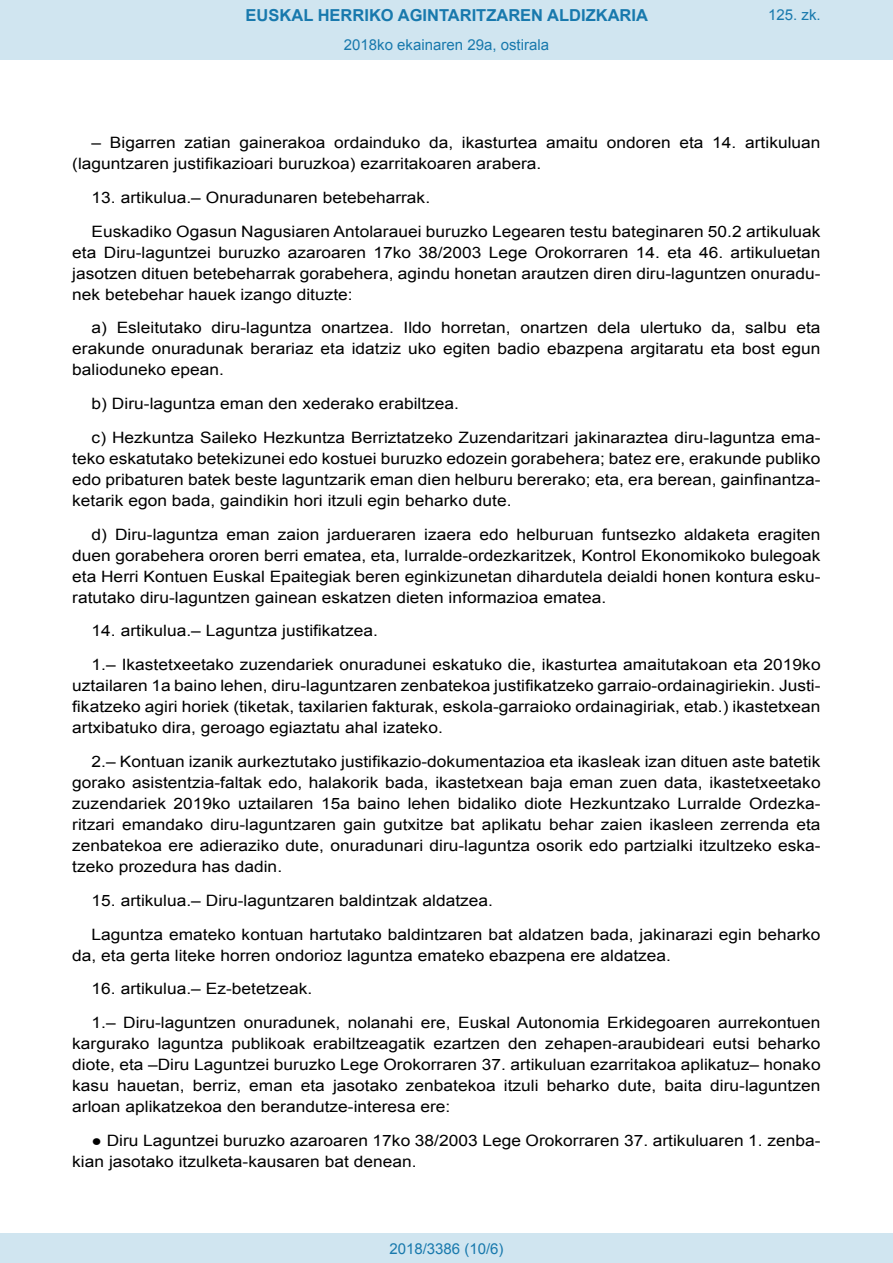
<style>
.page{position:relative;width:893px;height:1263px;background:#fff}
.page>*{position:absolute;margin:0;border:0;box-sizing:border-box;transform-origin:0 0}
.t1{font:700 16.5px "Arial";color:#1879ad}
.BOPVDetalle{font:15.6px/21px "Arial";color:#000;text-align:justify;scale:1.11 1}
.Paginacion_Centro{font:15px "Arial";color:#1879ad}
</style>
<div class="page">
<div style="left:0;top:0;width:893px;height:60px;background:#d0e5f0"></div>
<div style="left:0;top:1233px;width:893px;height:30px;background:#d0e5f0"></div>
<p class="t1" style="left:246px;top:4px;width:404px">EUSKAL HERRIKO AGINTARITZAREN ALDIZKARIA</p>
<p class="Paginacion_Centro" style="left:344px;top:35px;width:207px">2018ko ekainaren 29a, ostirala</p>
<p class="Paginacion_Centro" style="left:768px;top:5px;width:54px">125. zk.</p>
<p class="BOPVDetalle" style="left:72px;top:132px;width:676px;text-indent:19px">– Bigarren zatian gainerakoa ordainduko da, ikasturtea amaitu ondoren eta 14. artikuluan (laguntzaren justifikazioari buruzkoa) ezarritakoaren arabera.</p>
<p class="BOPVDetalle" style="left:92px;top:187px;width:306px">13. artikulua.– Onuradunaren betebeharrak.</p>
<p class="BOPVDetalle" style="left:72px;top:221px;width:676px;text-indent:19px">Euskadiko Ogasun Nagusiaren Antolarauei buruzko Legearen testu bateginaren 50.2 artikuluak eta Diru-laguntzei buruzko azaroaren 17ko 38/2003 Lege Orokorraren 14. eta 46. artikuluetan jasotzen dituen betebeharrak gorabehera, agindu honetan arautzen diren diru-laguntzen onuradu&shy;nek betebehar hauek izango dituzte:</p>
<p class="BOPVDetalle" style="left:72px;top:318px;width:676px;text-indent:19px">a) Esleitutako diru-laguntza onartzea. Ildo horretan, onartzen dela ulertuko da, salbu eta erakunde onuradunak berariaz eta idatziz uko egiten badio ebazpena argitaratu eta bost egun balioduneko epean.</p>
<p class="BOPVDetalle" style="left:92px;top:393px;width:333px">b) Diru-laguntza eman den xederako erabiltzea.</p>
<p class="BOPVDetalle" style="left:72px;top:427px;width:676px;text-indent:19px">c) Hezkuntza Saileko Hezkuntza Berriztatzeko Zuzendaritzari jakinaraztea diru-laguntza ema&shy;teko eskatutako betekizunei edo kostuei buruzko edozein gorabehera; batez ere, erakunde publiko edo pribaturen batek beste laguntzarik eman dien helburu bererako; eta, era berean, gainfinantza&shy;ketarik egon bada, gaindikin hori itzuli egin beharko dute.</p>
<p class="BOPVDetalle" style="left:72px;top:524px;width:676px;text-indent:19px">d) Diru-laguntza eman zaion jardueraren izaera edo helburuan funtsezko aldaketa eragiten duen gorabehera ororen berri ematea, eta, lurralde-ordezkaritzek, Kontrol Ekonomikoko bulegoak eta Herri Kontuen Euskal Epaitegiak beren eginkizunetan dihardutela deialdi honen kontura esku&shy;ratutako diru-laguntzen gainean eskatzen dieten informazioa ematea.</p>
<p class="BOPVDetalle" style="left:92px;top:621px;width:259px">14. artikulua.– Laguntza justifikatzea.</p>
<p class="BOPVDetalle" style="left:72px;top:654px;width:676px;text-indent:19px">1.– Ikastetxeetako zuzendariek onuradunei eskatuko die, ikasturtea amaitutakoan eta 2019ko uztailaren 1a baino lehen, diru-laguntzaren zenbatekoa justifikatzeko garraio-ordainagiriekin. Justi&shy;fikatzeko agiri horiek (tiketak, taxilarien fakturak, eskola-garraioko ordainagiriak, etab.) ikastetxean artxibatuko dira, geroago egiaztatu ahal izateko.</p>
<p class="BOPVDetalle" style="left:72px;top:751px;width:676px;text-indent:19px">2.– Kontuan izanik aurkeztutako justifikazio-dokumentazioa eta ikasleak izan dituen aste batetik gorako asistentzia-faltak edo, halakorik bada, ikastetxean baja eman zuen data, ikastetxeetako zuzendariek 2019ko uztailaren 15a baino lehen bidaliko diote Hezkuntzako Lurralde Ordezka&shy;ritzari emandako diru-laguntzaren gain gutxitze bat aplikatu behar zaien ikasleen zerrenda eta zenbatekoa ere adieraziko dute, onuradunari diru-laguntza osorik edo partzialki itzultzeko eska&shy;tzeko prozedura has dadin.</p>
<p class="BOPVDetalle" style="left:92px;top:890px;width:363px">15. artikulua.– Diru-laguntzaren baldintzak aldatzea.</p>
<p class="BOPVDetalle" style="left:72px;top:924px;width:676px;text-indent:19px">Laguntza emateko kontuan hartutako baldintzaren bat aldatzen bada, jakinarazi egin beharko da, eta gerta liteke horren ondorioz laguntza emateko ebazpena ere aldatzea.</p>
<p class="BOPVDetalle" style="left:92px;top:978px;width:200px">16. artikulua.– Ez-betetzeak.</p>
<p class="BOPVDetalle" style="left:72px;top:1012px;width:676px;text-indent:19px">1.– Diru-laguntzen onuradunek, nolanahi ere, Euskal Autonomia Erkidegoaren aurrekontuen kargurako laguntza publikoak erabiltzeagatik ezartzen den zehapen-araubideari eutsi beharko diote, eta –Diru Laguntzei buruzko Lege Orokorraren 37. artikuluan ezarritakoa aplikatuz– honako kasu hauetan, berriz, eman eta jasotako zenbatekoa itzuli beharko dute, baita diru-laguntzen arloan aplikatzekoa den berandutze-interesa ere:</p>
<p class="BOPVDetalle" style="left:72px;top:1130px;width:676px;text-indent:19px">● Diru Laguntzei buruzko azaroaren 17ko 38/2003 Lege Orokorraren 37. artikuluaren 1. zenba&shy;kian jasotako itzulketa-kausaren bat denean.</p>
<p class="Paginacion_Centro" style="left:389px;top:1238px;width:116px">2018/3386 (10/6)</p>
</div>
